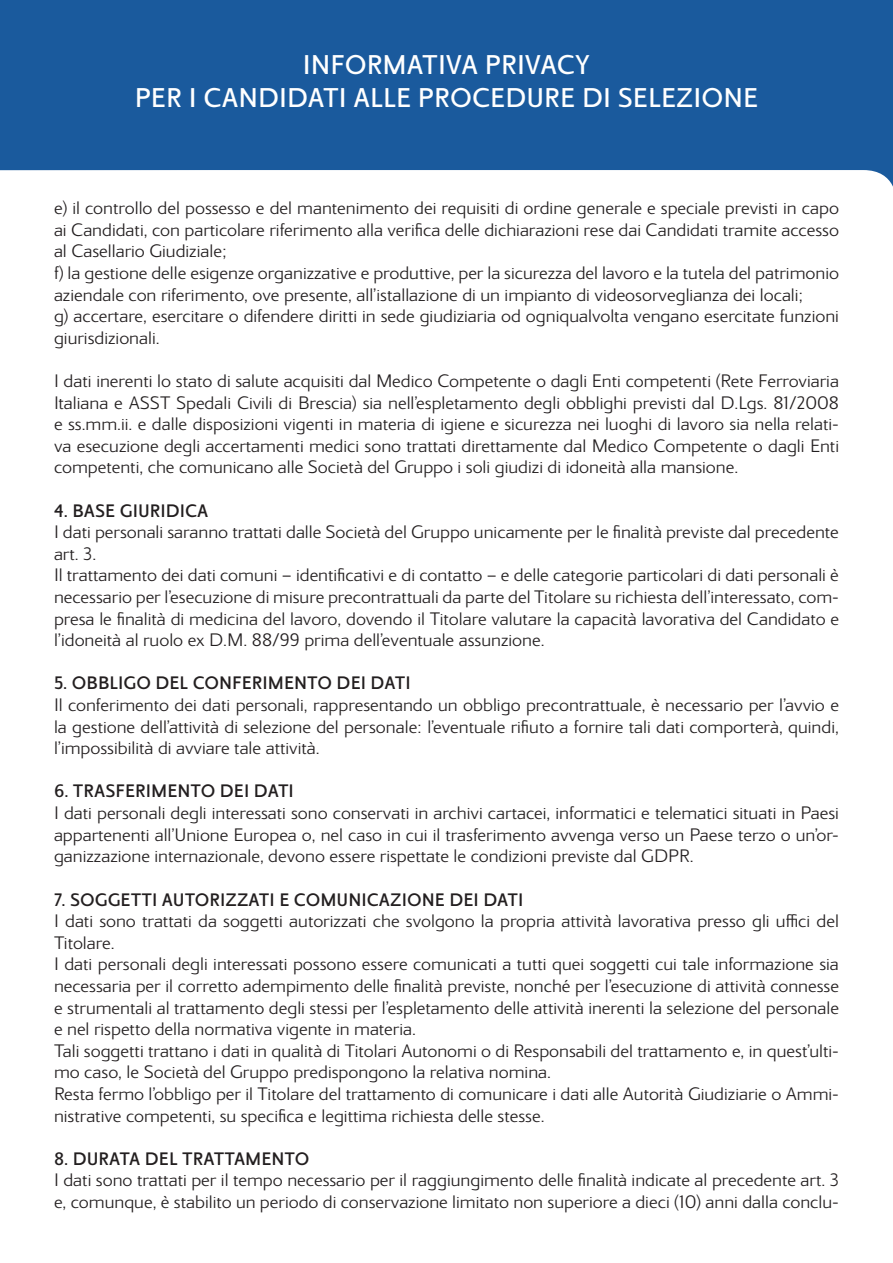
<style>
.page{position:relative;width:893px;height:1263px;background:#fff}
.page>*{position:absolute;margin:0;border:0;box-sizing:border-box;transform-origin:0 0}
.t1{font:700 27px "Metrobrescia";color:#fff}
.t2{font:500 18px/21.6px "Metrobrescia";color:#231f20}
.t3{font:900 18px "Metrobrescia";color:#231f20}
</style>
<div class="page">
<svg style="left:0;top:0;width:893px;height:187px;background:#2e68a5"></svg>
<p class="t1" style="left:303px;top:49px;width:289px">INFORMATIVA PRIVACY</p>
<p class="t1" style="left:135px;top:82px;width:625px">PER I CANDIDATI ALLE PROCEDURE DI SELEZIONE</p>
<p class="t2" style="left:54px;top:197px;width:786px;text-align:justify">e) il controllo del possesso e del mantenimento dei requisiti di ordine generale e speciale previsti in capo ai Candidati, con particolare riferimento alla verifica delle dichiarazioni rese dai Candidati tramite accesso al Casellario Giudiziale;</p>
<p class="t2" style="left:54px;top:262px;width:786px">f) la gestione delle esigenze organizzative e produttive, per la sicurezza del lavoro e la tutela del patrimonio aziendale con riferimento, ove presente, all’istallazione di un impianto di videosorveglianza dei locali;</p>
<p class="t2" style="left:54px;top:305px;width:786px">g) accertare, esercitare o difendere diritti in sede giudiziaria od ogniqualvolta vengano esercitate funzioni giurisdizionali.</p>
<p class="t2" style="left:54px;top:370px;width:787px;text-align:justify">I dati inerenti lo stato di salute acquisiti dal Medico Competente o dagli Enti competenti (Rete Ferroviaria Italiana e ASST Spedali Civili di Brescia) sia nell’espletamento degli obblighi previsti dal D.Lgs. 81/2008 e ss.mm.ii. e dalle disposizioni vigenti in materia di igiene e sicurezza nei luoghi di lavoro sia nella relati&shy;va esecuzione degli accertamenti medici sono trattati direttamente dal Medico Competente o dagli Enti competenti, che comunicano alle Società del Gruppo i soli giudizi di idoneità alla mansione.</p>
<p class="t3" style="left:54px;top:499px;width:156px">4. BASE GIURIDICA</p>
<p class="t2" style="left:54px;top:521px;width:786px">I dati personali saranno trattati dalle Società del Gruppo unicamente per le finalità previste dal precedente art. 3.</p>
<p class="t2" style="left:54px;top:565px;width:786px;text-align:justify">Il trattamento dei dati comuni – identificativi e di contatto – e delle categorie particolari di dati personali è necessario per l’esecuzione di misure precontrattuali da parte del Titolare su richiesta dell’interessato, com&shy;presa le finalità di medicina del lavoro, dovendo il Titolare valutare la capacità lavorativa del Candidato e l’idoneità al ruolo ex D.M. 88/99 prima dell’eventuale assunzione.</p>
<p class="t3" style="left:54px;top:672px;width:358px">5. OBBLIGO DEL CONFERIMENTO DEI DATI</p>
<p class="t2" style="left:54px;top:694px;width:786px;text-align:justify">Il conferimento dei dati personali, rappresentando un obbligo precontrattuale, è necessario per l’avvio e la gestione dell’attività di selezione del personale: l’eventuale rifiuto a fornire tali dati comporterà, quindi, l’impossibilità di avviare tale attività.</p>
<p class="t3" style="left:54px;top:780px;width:241px">6. TRASFERIMENTO DEI DATI</p>
<p class="t2" style="left:54px;top:802px;width:786px;text-align:justify">I dati personali degli interessati sono conservati in archivi cartacei, informatici e telematici situati in Paesi appartenenti all’Unione Europea o, nel caso in cui il trasferimento avvenga verso un Paese terzo o un’or&shy;ganizzazione internazionale, devono essere rispettate le condizioni previste dal GDPR.</p>
<p class="t3" style="left:54px;top:888px;width:471px">7. SOGGETTI AUTORIZZATI E COMUNICAZIONE DEI DATI</p>
<p class="t2" style="left:54px;top:910px;width:786px">I dati sono trattati da soggetti autorizzati che svolgono la propria attività lavorativa presso gli uffici del<br>Titolare.</p>
<p class="t2" style="left:54px;top:953px;width:786px;text-align:justify">I dati personali degli interessati possono essere comunicati a tutti quei soggetti cui tale informazione sia necessaria per il corretto adempimento delle finalità previste, nonché per l’esecuzione di attività connesse e strumentali al trattamento degli stessi per l’espletamento delle attività inerenti la selezione del personale e nel rispetto della normativa vigente in materia.</p>
<p class="t2" style="left:54px;top:1040px;width:786px">Tali soggetti trattano i dati in qualità di Titolari Autonomi o di Responsabili del trattamento e, in quest’ulti&shy;mo caso, le Società del Gruppo predispongono la relativa nomina.</p>
<p class="t2" style="left:54px;top:1083px;width:786px">Resta fermo l’obbligo per il Titolare del trattamento di comunicare i dati alle Autorità Giudiziarie o Ammi&shy;nistrative competenti, su specifica e legittima richiesta delle stesse.</p>
<p class="t3" style="left:54px;top:1147px;width:257px">8. DURATA DEL TRATTAMENTO</p>
<p class="t2" style="left:54px;top:1169px;width:786px">I dati sono trattati per il tempo necessario per il raggiungimento delle finalità indicate al precedente art. 3 e, comunque, è stabilito un periodo di conservazione limitato non superiore a dieci (10) anni dalla conclu-</p>
</div>
